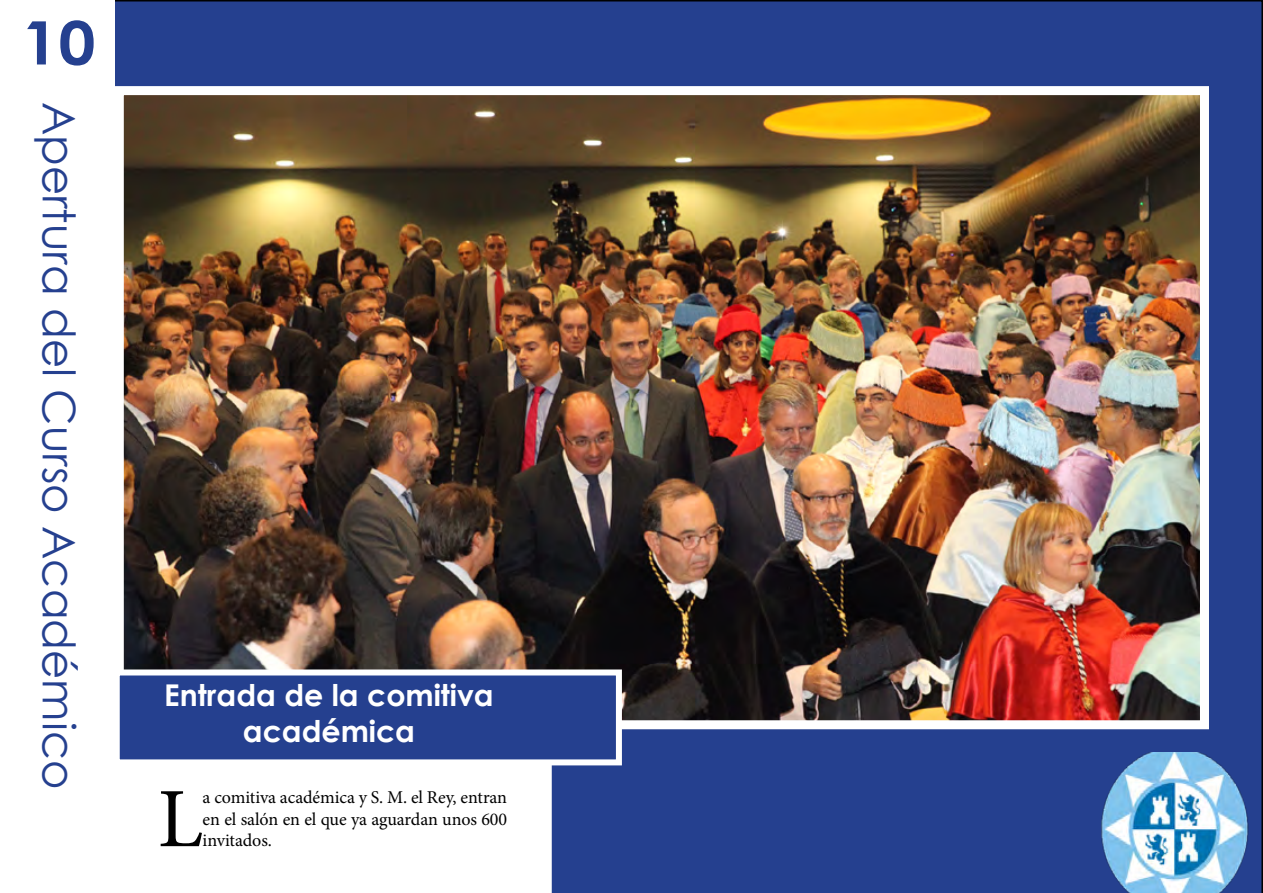
<style>
.page{position:relative;width:1263px;height:893px;background:#fff}
.page>*{position:absolute;margin:0;border:0;box-sizing:border-box;transform-origin:0 0}
.t1{font:84.45px "Minion Pro";color:#000}
.t2{font:700 60px "Century Gothic";color:#25408f;scale:1.1 1}
.t3{font:45px "Century Gothic";color:#25408f}
.t4{font:700 30px/36px "Century Gothic";color:#fff;text-align:center}
.t5{font:18px/21.6px "Minion Pro";letter-spacing:-.005em;color:#000;text-align:justify}
</style>
<div class="page">
<div style="left:115px;top:0;width:1148px;height:893px;background:#25408f"></div>
<img style="left:1091px;top:753px;width:172px;height:140px">
<div style="left:114px;top:660px;width:437px;height:232px;background:#fff"></div>
<img style="left:125px;top:96px;width:1074px;height:623px">
<div style="left:115px;top:86px;width:1094px;height:643px;border:9px solid #fff"></div>
<div style="left:114px;top:669px;width:508px;height:96px;background:#25408f;border:6px solid #fff"></div>
<h2 class="t2" style="left:22px;top:-3px;width:69px">10</h2>
<h3 class="t3" style="left:90px;top:102px;width:689px;rotate:90deg">Apertura del Curso Académico</h3>
<h3 class="t4" style="left:164px;top:676px;width:331px">Entrada de la comitiva académica</h3>
<h1 class="t1" style="left:158px;top:763px;width:47px">L</h1>
<p class="t5" style="left:203px;top:786px;width:306px">a comitiva académica y S. M. el Rey, entran en el salón en el que ya aguardan unos 600 invitados.</p>
</div>
